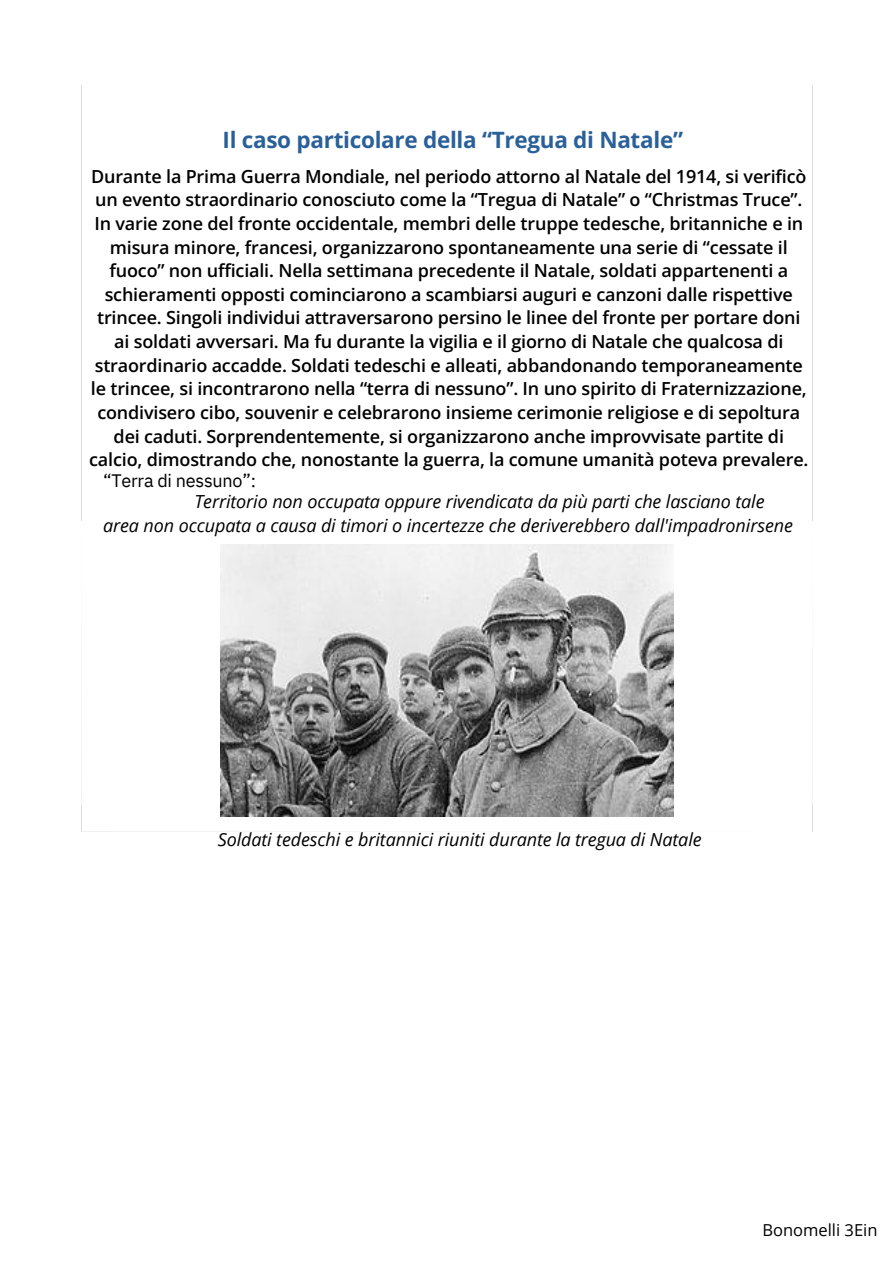
<style>
.page{position:relative;width:893px;height:1264px;background:#fff}
.page>*{position:absolute;margin:0;border:0;box-sizing:border-box;transform-origin:0 0}
.t1{font:700 22.5px "Open Sans";letter-spacing:-.015em;color:#2a6099}
.t2{font:600 18px/23.7px "Open Sans";letter-spacing:-.01em;color:#000;text-align:center}
.t3{font:italic 18px "Open Sans";letter-spacing:-.005em;color:#000}
.t4{font:18px "IBM Plex Sans";letter-spacing:-.015em;color:#000}
.t5{font:16.5px "Open Sans";color:#000}
</style>
<div class="page">
<hr style="left:81px;top:85px;width:1px;height:40px;background:#d9d9e3">
<hr style="left:812px;top:85px;width:1px;height:40px;background:#d9d9e3">
<hr style="left:81px;top:125px;width:1px;height:41px;background:#d9d9e3">
<hr style="left:812px;top:125px;width:1px;height:41px;background:#d9d9e3">
<svg style="left:81px;top:166px;width:1px;height:261px"></svg>
<svg style="left:812px;top:166px;width:1px;height:261px"></svg>
<hr style="left:81px;top:427px;width:1px;height:35px;background:#d9d9e3">
<hr style="left:812px;top:427px;width:1px;height:35px;background:#d9d9e3">
<svg style="left:81px;top:462px;width:1px;height:24px"></svg>
<svg style="left:812px;top:462px;width:1px;height:24px"></svg>
<hr style="left:81px;top:486px;width:1px;height:34px;background:#d9d9e3">
<hr style="left:812px;top:486px;width:1px;height:34px;background:#d9d9e3">
<hr style="left:81px;top:520px;width:1px;height:286px;background:#d9d9e3">
<hr style="left:812px;top:520px;width:1px;height:286px;background:#d9d9e3">
<hr style="left:81px;top:831px;width:731px;height:1px;background:#d9d9e3">
<svg style="left:81px;top:806px;width:1px;height:25px"></svg>
<svg style="left:812px;top:806px;width:1px;height:26px"></svg>
<img style="left:220px;top:544px;width:453px;height:272px">
<p class="t1" style="left:222px;top:123px;width:462px">Il caso particolare della “Tregua di Natale”</p>
<p class="t2" style="left:89px;top:164px;width:720px">Durante la Prima Guerra Mondiale, nel periodo attorno al Natale del 1914, si verificò un evento straordinario conosciuto come la “Tregua di Natale” o “Christmas Truce”.<br>In varie zone del fronte occidentale, membri delle truppe tedesche, britanniche e in misura minore, francesi, organizzarono spontaneamente una serie di “cessate il fuoco” non ufficiali. Nella settimana precedente il Natale, soldati appartenenti a schieramenti opposti cominciarono a scambiarsi auguri e canzoni dalle rispettive trincee. Singoli individui attraversarono persino le linee del fronte per portare doni ai soldati avversari. Ma fu durante la vigilia e il giorno di Natale che qualcosa di straordinario accadde. Soldati tedeschi e alleati, abbandonando temporaneamente le trincee, si incontrarono nella “terra di nessuno”. In uno spirito di Fraternizzazione, condivisero cibo, souvenir e celebrarono insieme cerimonie religiose e di sepoltura dei caduti. Sorprendentemente, si organizzarono anche improvvisate partite di calcio, dimostrando che, nonostante la guerra, la comune umanità poteva prevalere.</p>
<p class="t4" style="left:103px;top:468px;width:154px">“Terra di nessuno”:</p>
<p class="t3" style="left:194px;top:489px;width:571px">Territorio non occupata oppure rivendicata da più parti che lasciano tale</p>
<p class="t3" style="left:103px;top:512px;width:691px">area non occupata a causa di timori o incertezze che deriverebbero dall'impadronirsene</p>
<p class="t3" style="left:218px;top:827px;width:485px">Soldati tedeschi e britannici riuniti durante la tregua di Natale</p>
<p class="t5" style="left:762px;top:1217px;width:117px">Bonomelli 3Ein</p>
</div>
